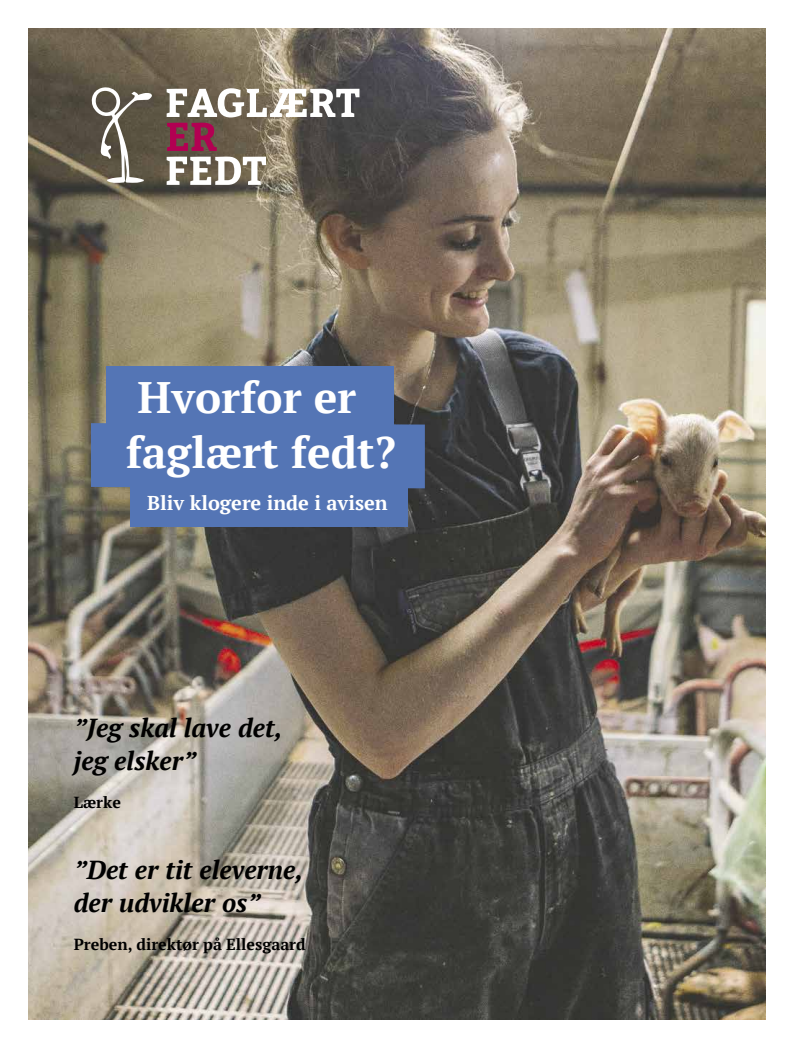
<style>
.page{position:relative;width:794px;height:1049px;background:#fff}
.page>*{position:absolute;margin:0;border:0;box-sizing:border-box;transform-origin:0 0}
.t1{font:700 44px/55px "PT Serif";color:#fff}
.t2{font:italic 700 26px/33px "PT Serif";color:#000}
.t3{font:700 20px "PT Serif";color:#fff}
.t4{font:700 16px "PT Serif";color:#000}
</style>
<div class="page">
<img style="left:28px;top:28px;width:737px;height:991px">
<svg style="left:167px;top:88px;width:192px;height:29px"></svg>
<svg style="left:167px;top:123px;width:50px;height:28px"></svg>
<svg style="left:167px;top:157px;width:99px;height:28px"></svg>
<svg style="left:91px;top:86px;width:61px;height:98px"></svg>
<div style="left:107px;top:366px;width:287px;height:63px;background:#5475b5"></div>
<div style="left:130px;top:463px;width:278px;height:64px;background:#5475b5"></div>
<div style="left:91px;top:423px;width:334px;height:65px;background:#5475b5"></div>
<h1 class="t1" style="left:126px;top:369px;width:272px">Hvorfor er faglært fedt?</h1>
<p class="t3" style="left:147px;top:490px;width:242px">Bliv klogere inde i avisen</p>
<p class="t2" style="left:74px;top:711px;width:210px">”Jeg skal lave det, jeg elsker”</p>
<p class="t4" style="left:74px;top:792px;width:49px">Lærke</p>
<p class="t2" style="left:74px;top:853px;width:231px">”Det er tit eleverne, der udvikler os”</p>
<p class="t4" style="left:74px;top:934px;width:233px">Preben, direktør på Ellesgaard</p>
</div>
